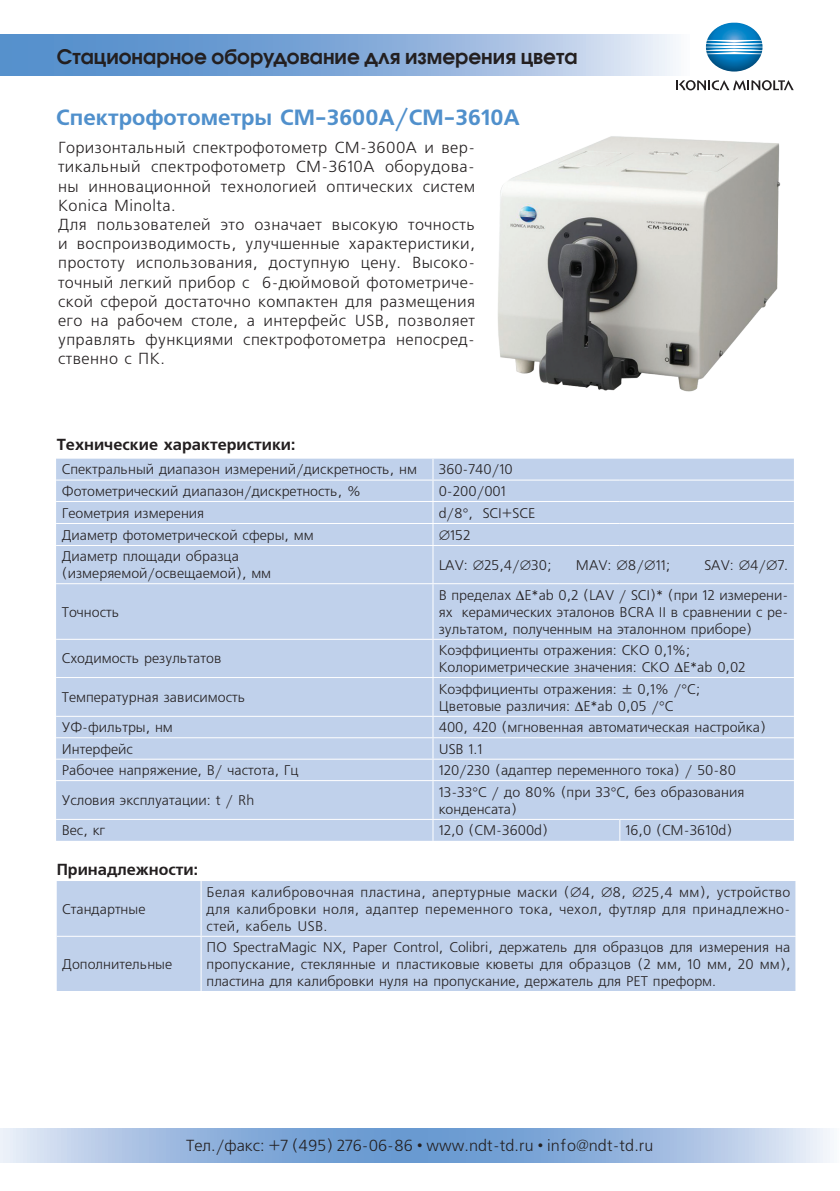
<style>
.page{position:relative;width:840px;height:1191px;background:#fff}
.page>*{position:absolute;margin:0;border:0;box-sizing:border-box;transform-origin:0 0}
.t1{font:700 22px "Free Set C";color:#5090cc}
.t2{font:600 20px "Avant Garde Gothic C";color:#231f20}
.t3{font:16px/19.2px "Free Set C";letter-spacing:.025em;color:#231f20}
.t4{font:16px "Free Set C";color:#231f20}
.t5{font:700 16px "Free Set C";color:#231f20}
.t6{font:14px/16.8px "Free Set C";color:#231f20}
</style>
<div class="page">
<svg style="left:0;top:1128px;width:830px;height:34px;background:#9ab9df"></svg>
<svg style="left:0;top:34px;width:676px;height:41px;background:#8aafdb"></svg>
<img style="left:705px;top:23px;width:57px;height:49px">
<svg style="left:676px;top:80px;width:117px;height:10px"></svg>
<div style="left:56px;top:458px;width:737px;height:383px;background:#c0d1eb"></div>
<hr style="left:56px;top:479px;width:377px;height:1px;background:#fff">
<hr style="left:433px;top:479px;width:186px;height:1px;background:#fff">
<hr style="left:619px;top:479px;width:174px;height:1px;background:#fff">
<hr style="left:56px;top:501px;width:377px;height:1px;background:#fff">
<hr style="left:433px;top:501px;width:186px;height:1px;background:#fff">
<hr style="left:619px;top:501px;width:174px;height:1px;background:#fff">
<hr style="left:56px;top:523px;width:377px;height:1px;background:#fff">
<hr style="left:433px;top:523px;width:186px;height:1px;background:#fff">
<svg style="left:432px;top:458px;width:1px;height:87px"></svg>
<hr style="left:619px;top:523px;width:174px;height:1px;background:#fff">
<hr style="left:56px;top:545px;width:377px;height:1px;background:#fff">
<hr style="left:433px;top:545px;width:186px;height:1px;background:#fff">
<hr style="left:432px;top:546px;width:1px;height:37px;background:#fff">
<hr style="left:619px;top:545px;width:174px;height:1px;background:#fff">
<hr style="left:56px;top:583px;width:377px;height:1px;background:#fff">
<hr style="left:433px;top:583px;width:186px;height:1px;background:#fff">
<hr style="left:432px;top:584px;width:1px;height:55px;background:#fff">
<hr style="left:619px;top:583px;width:174px;height:1px;background:#fff">
<hr style="left:56px;top:639px;width:377px;height:1px;background:#fff">
<hr style="left:433px;top:639px;width:186px;height:1px;background:#fff">
<hr style="left:432px;top:640px;width:1px;height:37px;background:#fff">
<hr style="left:619px;top:639px;width:174px;height:1px;background:#fff">
<hr style="left:56px;top:677px;width:377px;height:1px;background:#fff">
<hr style="left:433px;top:677px;width:186px;height:1px;background:#fff">
<hr style="left:432px;top:678px;width:1px;height:38px;background:#fff">
<hr style="left:619px;top:677px;width:174px;height:1px;background:#fff">
<hr style="left:56px;top:716px;width:377px;height:1px;background:#fff">
<hr style="left:433px;top:716px;width:186px;height:1px;background:#fff">
<hr style="left:619px;top:716px;width:174px;height:1px;background:#fff">
<hr style="left:56px;top:737px;width:377px;height:1px;background:#fff">
<hr style="left:433px;top:737px;width:186px;height:1px;background:#fff">
<hr style="left:619px;top:737px;width:174px;height:1px;background:#fff">
<hr style="left:56px;top:758px;width:377px;height:1px;background:#fff">
<hr style="left:433px;top:758px;width:186px;height:1px;background:#fff">
<svg style="left:432px;top:717px;width:1px;height:63px"></svg>
<hr style="left:619px;top:758px;width:174px;height:1px;background:#fff">
<hr style="left:56px;top:780px;width:377px;height:1px;background:#fff">
<hr style="left:433px;top:780px;width:186px;height:1px;background:#fff">
<hr style="left:432px;top:781px;width:1px;height:38px;background:#fff">
<hr style="left:619px;top:780px;width:174px;height:1px;background:#fff">
<hr style="left:56px;top:819px;width:377px;height:1px;background:#fff">
<hr style="left:433px;top:819px;width:186px;height:1px;background:#fff">
<svg style="left:432px;top:820px;width:1px;height:21px"></svg>
<hr style="left:619px;top:819px;width:174px;height:1px;background:#fff">
<svg style="left:619px;top:820px;width:1px;height:21px"></svg>
<div style="left:57px;top:881px;width:738px;height:110px;background:#c0d1eb"></div>
<hr style="left:200px;top:881px;width:1px;height:54px;background:#fff">
<hr style="left:57px;top:935px;width:144px;height:1px;background:#fff">
<hr style="left:201px;top:935px;width:595px;height:1px;background:#fff">
<hr style="left:200px;top:936px;width:1px;height:55px;background:#fff">
<img style="left:498px;top:136px;width:283px;height:256px">
<svg style="left:463px;top:508px;width:4px;height:4px"></svg>
<svg style="left:515px;top:590px;width:9px;height:10px"></svg>
<svg style="left:674px;top:662px;width:8px;height:10px"></svg>
<svg style="left:681px;top:684px;width:5px;height:4px"></svg>
<svg style="left:574px;top:701px;width:9px;height:9px"></svg>
<svg style="left:659px;top:701px;width:4px;height:4px"></svg>
<svg style="left:473px;top:787px;width:4px;height:4px"></svg>
<svg style="left:611px;top:787px;width:4px;height:4px"></svg>
<h2 class="t2" style="left:57px;top:45px;width:522px">Стационарное оборудование для измерения цвета</h2>
<h1 class="t1" style="left:56px;top:104px;width:465px">Спектрофотометры CM-3600А/CM-3610А</h1>
<p class="t3" style="left:58px;top:139px;width:418px">Горизонтальный спектрофотометр CM-3600А и вер&shy;тикальный спектрофотометр CM-3610А оборудова&shy;ны инновационной технологией оптических систем Konica Minolta.<br>Для пользователей это означает высокую точность и воспроизводимость, улучшенные характеристики, простоту использования, доступную цену. Высоко&shy;точный легкий прибор с 6-дюймовой фотометриче&shy;ской сферой достаточно компактен для размещения его на рабочем столе, а интерфейс USB, позволяет управлять функциями спектрофотометра непосред&shy;ственно с ПК.</p>
<p class="t5" style="left:57px;top:435px;width:240px">Технические характеристики:</p>
<p class="t6" style="left:62px;top:462px;width:356px">Спектральный диапазон измерений/дискретность, нм</p>
<p class="t6" style="left:438px;top:462px;width:75px">360-740/10</p>
<p class="t6" style="left:62px;top:483px;width:300px">Фотометрический диапазон/дискретность, %</p>
<p class="t6" style="left:438px;top:483px;width:69px">0-200/001</p>
<p class="t6" style="left:62px;top:505px;width:144px">Геометрия измерения</p>
<p class="t6" style="left:438px;top:505px;width:98px">d/8 , SCI+SCE</p>
<p class="t6" style="left:62px;top:527px;width:253px">Диаметр фотометрической сферы, мм</p>
<p class="t6" style="left:438px;top:527px;width:33px">∅152</p>
<p class="t6" style="left:62px;top:548px;width:211px">Диаметр площади образца (измеряемой/освещаемой), мм</p>
<p class="t6" style="left:438px;top:557px;width:114px">LAV: ∅25,4/∅30;</p>
<p class="t6" style="left:575px;top:557px;width:96px">MAV: ∅8/∅11;</p>
<p class="t6" style="left:704px;top:557px;width:85px">SAV: ∅4/∅7.</p>
<p class="t6" style="left:62px;top:604px;width:59px">Точность</p>
<p class="t6" style="left:438px;top:587px;width:351px;text-align:justify">В пределах E*ab 0,2 (LAV / SCI)* (при 12 измерени&shy;ях керамических эталонов BCRA II в сравнении с ре&shy;зультатом, полученным на эталонном приборе)</p>
<p class="t6" style="left:62px;top:651px;width:161px">Сходимость результатов</p>
<p class="t6" style="left:438px;top:642px;width:308px">Коэффициенты отражения: СКО 0,1%;<br>Колориметрические значения: СКО E*ab 0,02</p>
<p class="t6" style="left:62px;top:689px;width:185px">Температурная зависимость</p>
<p class="t6" style="left:438px;top:681px;width:263px">Коэффициенты отражения: ± 0,1% / С;<br>Цветовые различия: E*ab 0,05 / С</p>
<p class="t6" style="left:62px;top:719px;width:113px">УФ-фильтры, нм</p>
<p class="t6" style="left:438px;top:719px;width:329px">400, 420 (мгновенная автоматическая настройка)</p>
<p class="t6" style="left:62px;top:741px;width:73px">Интерфейс</p>
<p class="t6" style="left:438px;top:741px;width:45px">USB 1.1</p>
<p class="t6" style="left:62px;top:762px;width:238px">Рабочее напряжение, В/ частота, Гц</p>
<p class="t6" style="left:438px;top:762px;width:299px">120/230 (адаптер переменного тока) / 50-80</p>
<p class="t6" style="left:62px;top:792px;width:194px">Условия эксплуатации: t / Rh</p>
<p class="t6" style="left:438px;top:784px;width:307px">13-33 С / до 80% (при 33 С, без образования конденсата)</p>
<p class="t6" style="left:62px;top:822px;width:45px">Вес, кг</p>
<p class="t6" style="left:438px;top:822px;width:111px">12,0 (CM-3600d)</p>
<p class="t6" style="left:625px;top:822px;width:108px">16,0 (CM-3610d)</p>
<p class="t5" style="left:57px;top:860px;width:143px">Принадлежности:</p>
<p class="t6" style="left:62px;top:901px;width:85px">Стандартные</p>
<p class="t6" style="left:62px;top:956px;width:111px">Дополнительные</p>
<p class="t6" style="left:206px;top:884px;width:585px;text-align:justify">Белая калибровочная пластина, апертурные маски (∅4, ∅8, ∅25,4 мм), устройство для калибровки ноля, адаптер переменного тока, чехол, футляр для принадлежно&shy;стей, кабель USB.</p>
<p class="t6" style="left:206px;top:939px;width:585px;text-align:justify">ПО SpectraMagic NX, Paper Control, Colibri, держатель для образцов для измерения на пропускание, стеклянные и пластиковые кюветы для образцов (2 мм, 10 мм, 20 мм), пластина для калибровки нуля на пропускание, держатель для PET преформ.</p>
<p class="t4" style="left:186px;top:1136px;width:468px">Тел./факс: +7 (495) 276-06-86 • www.ndt-td.ru • info@ndt-td.ru</p>
</div>
